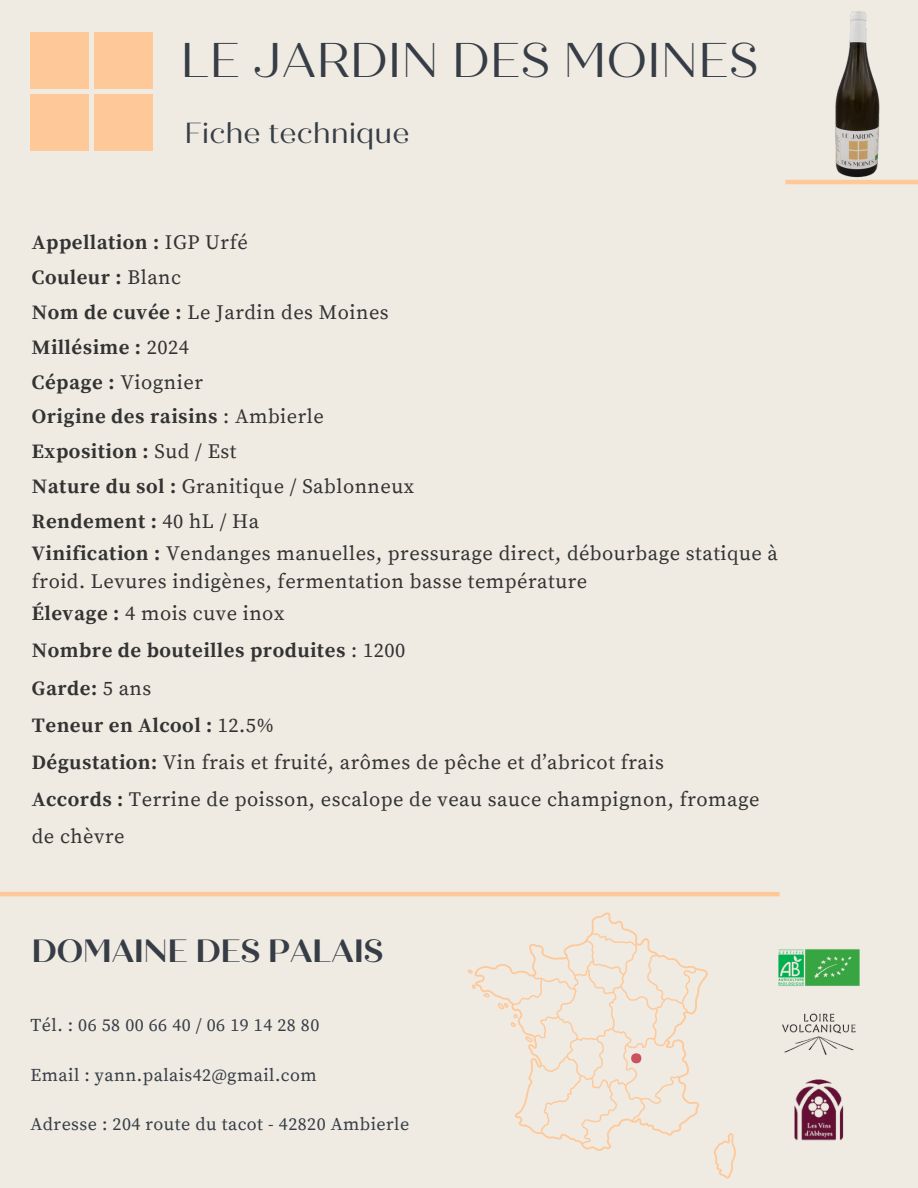
<style>
.page{position:relative;width:918px;height:1188px;background:#efebe2}
.page>*{position:absolute;margin:0;border:0;box-sizing:border-box;transform-origin:0 0}
.t1{font:500 109.5px "Cormorant Garamond";color:#ca545d}
.t2{font:48.75px "Quiche Display";color:#363d46}
.t3{font:700 32.25px "Quiche Display";color:#363d46}
.t4{font:29.1px "Quiche Display";color:#363d46}
.t5{font:20.4px/37.2px "Source Serif Pro";letter-spacing:.025em;color:#333}
.t6{font:700 20.4px/34.8px "Source Serif Pro";letter-spacing:.025em;color:#333}
.t7{font:18px "Source Serif Pro";letter-spacing:.025em;color:#363d46}
.s1{font-weight:400}
.s2{font-weight:700}
</style>
<div class="page">
<div style="left:31px;top:33px;width:58px;height:56px;background:#ffc898"></div>
<div style="left:31px;top:95px;width:58px;height:56px;background:#ffc898"></div>
<div style="left:95px;top:95px;width:58px;height:56px;background:#ffc898"></div>
<div style="left:95px;top:33px;width:58px;height:56px;background:#ffc898"></div>
<hr style="left:0;top:892px;width:780px;height:4px;background:#ffc898">
<img style="left:778px;top:949px;width:82px;height:37px">
<img style="left:794px;top:1079px;width:50px;height:62px">
<img style="left:782px;top:1013px;width:74px;height:42px">
<svg style="left:474px;top:913px;width:234px;height:238px"></svg>
<svg style="left:714px;top:1133px;width:21px;height:46px"></svg>
<svg style="left:525px;top:1036px;width:8px;height:6px"></svg>
<svg style="left:472px;top:984px;width:4px;height:5px"></svg>
<svg style="left:468px;top:970px;width:5px;height:4px"></svg>
<svg style="left:484px;top:993px;width:6px;height:4px"></svg>
<svg style="left:498px;top:1003px;width:20px;height:24px"></svg>
<hr style="left:785px;top:180px;width:133px;height:4px;background:#ffc898">
<img style="left:795px;top:11px;width:123px;height:174px">
<p class="t2" style="left:180px;top:31px;width:580px">LE JARDIN DES MOINES</p>
<h2 class="t4" style="left:185px;top:115px;width:227px">Fiche technique</h2>
<h3 class="t6" style="left:32px;top:226px;width:384px">Appellation : <span class="s1">IGP Urfé<br></span>Couleur : <span class="s1">Blanc<br></span>Nom de cuvée : <span class="s1">Le Jardin des Moines<br></span>Millésime : <span class="s1">2024<br></span>Cépage : <span class="s1">Viognier<br></span>Origine des raisins <span class="s1">: Ambierle<br></span>Exposition : <span class="s1">Sud / Est<br></span>Nature du sol : <span class="s1">Granitique / Sablonneux<br></span>Rendement : <span class="s1">40 hL / Ha</span></h3>
<h3 class="t5" style="left:32px;top:540px;width:748px;line-height:28.2px"><span class="s2">Vinification :</span> Vendanges manuelles, pressurage direct, débourbage statique à froid. Levures indigènes, fermentation basse température</h3>
<h3 class="t5" style="left:32px;top:596px;width:729px"><span class="s2">Élevage :</span> 4 mois cuve inox<br><span class="s2">Nombre de bouteilles produites</span> : 1200<br><span class="s2">Garde:</span> 5 ans<br><span class="s2">Teneur en Alcool :</span> 12.5%<br><span class="s2">Dégustation:</span> Vin frais et fruité, arômes de pêche et d’abricot frais<br><span class="s2">Accords :</span> Terrine de poisson, escalope de veau sauce champignon, fromage de chèvre</h3>
<p class="t3" style="left:32px;top:931px;width:353px">DOMAINE DES PALAIS</p>
<p class="t7" style="left:31px;top:1015px;width:290px">Tél. : 06 58 00 66 40 / 06 19 14 28 80</p>
<h4 class="t7" style="left:31px;top:1064px;width:288px">Email : yann.palais42@gmail.com</h4>
<p class="t7" style="left:31px;top:1114px;width:380px">Adresse : 204 route du tacot - 42820 Ambierle</p>
<p class="t1" style="left:625px;top:961px;width:23px">.</p>
</div>
